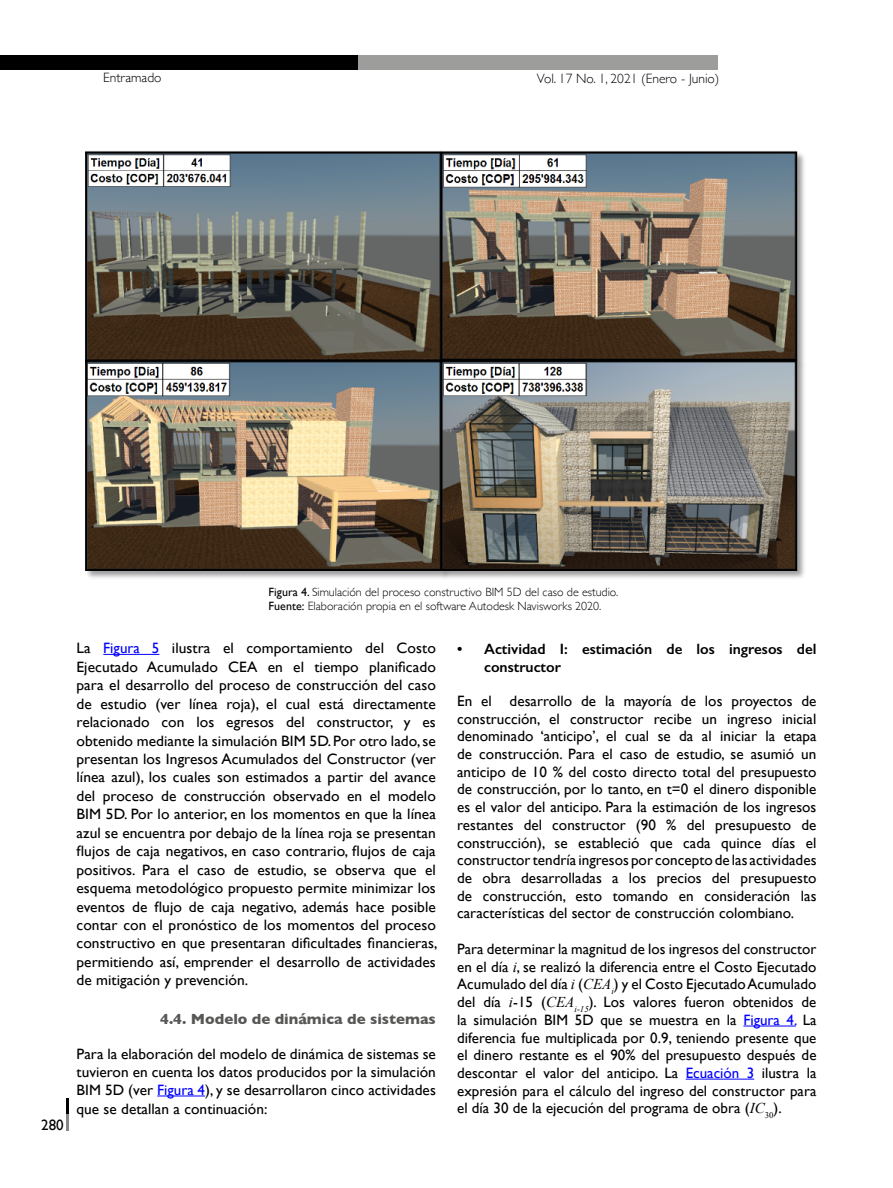
<style>
.page{position:relative;width:893px;height:1188px;background:#fff}
.page>*{position:absolute;margin:0;border:0;box-sizing:border-box;transform-origin:0 0}
.t1{font:15px/17.7px "Gill Sans";letter-spacing:.005em;color:#000;text-align:justify}
.t2{font:600 15px/18px "Gill Sans";color:#000}
.t3{font:700 15px "Gill Sans";color:#575756}
.t4{font:300 13.5px "Gill Sans";color:#000}
.t5{font:300 12px/14.4px "Gill Sans";color:#000}
.s1{font-weight:400}
.s2{color:#00f}
.s3{font-family:"Times New Roman";font-style:italic}
</style>
<div class="page">
<svg style="left:66px;top:1099px;width:2px;height:31px"></svg>
<div style="left:358px;top:55px;width:360px;height:15px;background:#9d9d9c"></div>
<div style="left:0;top:55px;width:358px;height:15px;background:#000"></div>
<img style="left:85px;top:150px;width:720px;height:429px">
<hr style="left:103px;top:654px;width:56px;height:1px;background:#00f">
<hr style="left:157px;top:1096px;width:48px;height:1px;background:#00f">
<hr style="left:743px;top:1026px;width:53px;height:1px;background:#00f">
<hr style="left:686px;top:1079px;width:68px;height:1px;background:#00f">
<p class="t4" style="left:103px;top:67px;width:60px">Entramado</p>
<p class="t4" style="left:537px;top:68px;width:184px">Vol. 17 No. 1, 2021 (Enero - Junio)</p>
<p class="t1" style="left:41px;top:1116px;width:24px">280</p>
<p class="t5" style="left:269px;top:584px;width:351px"><span class="s1">Figura 4.</span> Simulación del proceso constructivo BIM 5D del caso de estudio.<br><span class="s1">Fuente:</span> Elaboración propia en el software Autodesk Navisworks 2020.</p>
<p class="t1" style="left:77px;top:639px;width:362px;line-height:18.5px">La <span class="s2">Figura 5</span> ilustra el comportamiento del Costo Ejecutado Acumulado CEA en el tiempo planificado para el desarrollo del proceso de construcción del caso de estudio (ver línea roja), el cual está directamente relacionado con los egresos del constructor, y es obtenido mediante la simulación BIM 5D. Por otro lado, se presentan los Ingresos Acumulados del Constructor (ver línea azul), los cuales son estimados a partir del avance del proceso de construcción observado en el modelo BIM 5D. Por lo anterior, en los momentos en que la línea azul se encuentra por debajo de la línea roja se presentan flujos de caja negativos, en caso contrario, flujos de caja positivos. Para el caso de estudio, se observa que el esquema metodológico propuesto permite minimizar los eventos de flujo de caja negativo, además hace posible contar con el pronóstico de los momentos del proceso constructivo en que presentaran dificultades financieras, permitiendo así, emprender el desarrollo de actividades de mitigación y prevención.</p>
<p class="t3" style="left:160px;top:1007px;width:277px">4.4. Modelo de dinámica de sistemas</p>
<p class="t1" style="left:77px;top:1044px;width:361px;line-height:18.3px">Para la elaboración del modelo de dinámica de sistemas se tuvieron en cuenta los datos producidos por la simulación BIM 5D (ver <span class="s2">Figura 4</span>), y se desarrollaron cinco actividades que se detallan a continuación:</p>
<p class="t2" style="left:484px;top:640px;width:334px;text-indent:-27px">• Actividad I: estimación de los ingresos del constructor</p>
<p class="t1" style="left:457px;top:692px;width:361px">En el desarrollo de la mayoría de los proyectos de construcción, el constructor recibe un ingreso inicial denominado ‘anticipo’, el cual se da al iniciar la etapa de construcción. Para el caso de estudio, se asumió un anticipo de 10 % del costo directo total del presupuesto de construcción, por lo tanto, en t=0 el dinero disponible es el valor del anticipo. Para la estimación de los ingresos restantes del constructor (90 % del presupuesto de construcción), se estableció que cada quince días el constructor tendría ingresos por concepto de las actividades de obra desarrolladas a los precios del presupuesto de construcción, esto tomando en consideración las características del sector de construcción colombiano.</p>
<p class="t1" style="left:457px;top:940px;width:361px">Para determinar la magnitud de los ingresos del constructor en el día <span class="s3">i</span>, se realizó la diferencia entre el Costo Ejecutado Acumulado del día <span class="s3">i</span> (<span class="s3">CEA</span><sub>i</sub>) y el Costo Ejecutado Acumulado del día <span class="s3">i</span>-15 (<span class="s3">CEA</span><sub>i-15</sub>). Los valores fueron obtenidos de la simulación BIM 5D que se muestra en la <span class="s2">Figura 4.</span> La diferencia fue multiplicada por 0.9, teniendo presente que el dinero restante es el 90% del presupuesto después de descontar el valor del anticipo. La <span class="s2">Ecuación 3</span> ilustra la expresión para el cálculo del ingreso del constructor para el día 30 de la ejecución del programa de obra (<span class="s3">IC</span><sub>30</sub>).</p>
</div>
